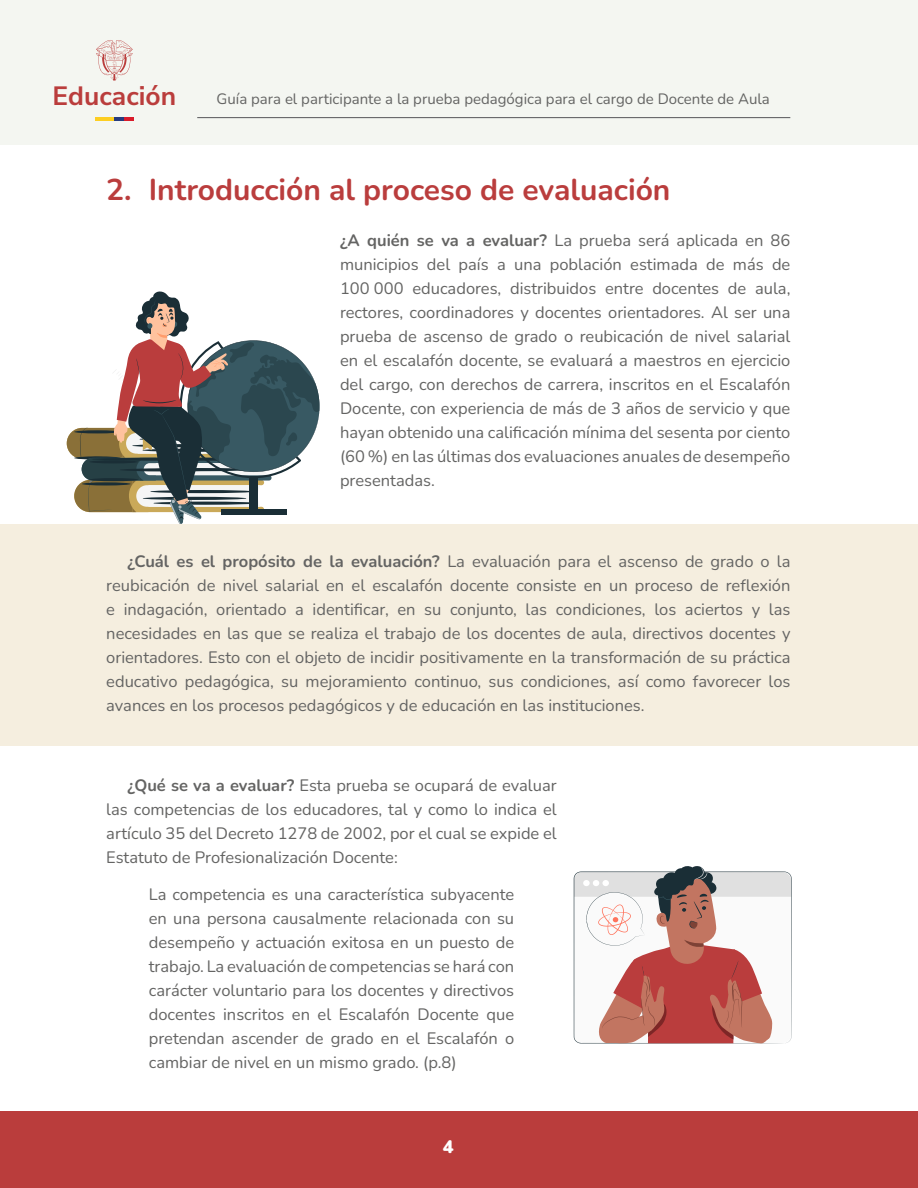
<style>
.page{position:relative;width:918px;height:1188px;background:#fff}
.page>*{position:absolute;margin:0;border:0;box-sizing:border-box;transform-origin:0 0}
.t1{font:700 30px "Nunito";color:#ba3d3d}
.t2{font:200 26.4px "Nunito Sans 12 pt";color:#ba3d3c}
.t3{font:900 18px "Nunito";color:#fff}
.CTxT{font:16.5px/24px "Nunito";color:#646463;text-align:justify}
.CTxT_párrafo_1{font:16.5px/24px "Nunito";color:#646463;text-align:justify}
.Citas{font:16.5px/24px "Nunito";color:#646463;text-align:justify}
.t4{font:15px "Nunito";color:#646463}
.s1{font-weight:700}
</style>
<div class="page">
<div style="left:0;top:0;width:918px;height:145px;background:#f4f6f1"></div>
<hr style="left:197px;top:117px;width:593px;height:1px;background:#565659">
<div style="left:0;top:1112px;width:918px;height:76px;background:#ba3d3c"></div>
<svg style="left:96px;top:40px;width:37px;height:41px"></svg>
<hr style="left:95px;top:118px;width:19px;height:3px;background:#fdce22">
<svg style="left:114px;top:118px;width:19px;height:3px"></svg>
<div style="left:0;top:524px;width:918px;height:221px;background:#f5eedf"></div>
<svg style="left:574px;top:866px;width:218px;height:178px"></svg>
<svg style="left:612px;top:917px;width:7px;height:6px"></svg>
<svg style="left:67px;top:291px;width:253px;height:233px"></svg>
<h2 class="t2" style="left:53px;top:78px;width:125px">Educación</h2>
<p class="t4" style="left:217px;top:89px;width:555px">Guía para el participante a la prueba pedagógica para el cargo de Docente de Aula</p>
<p class="t1" style="left:106px;top:169px;width:566px">2. Introducción al proceso de evaluación</p>
<p class="CTxT_párrafo_1" style="left:340px;top:228px;width:452px"><span class="s1">¿A quién se va a evaluar?</span> La prueba será aplicada en 86 municipios del país a una población estimada de más de 100 000 educadores, distribuidos entre docentes de aula, rectores, coordinadores y docentes orientadores. Al ser una prueba de ascenso de grado o reubicación de nivel salarial en el escalafón docente, se evaluará a maestros en ejercicio del cargo, con derechos de carrera, inscritos en el Escalafón Docente, con experiencia de más de 3 años de servicio y que hayan obtenido una calificación mínima del sesenta por ciento (60 %) en las últimas dos evaluaciones anuales de desempeño presentadas.</p>
<p class="CTxT" style="left:106px;top:549px;width:686px;text-indent:21px"><span class="s1">¿Cuál es el propósito de la evaluación?</span> La evaluación para el ascenso de grado o la reubicación de nivel salarial en el escalafón docente consiste en un proceso de reflexión e indagación, orientado a identificar, en su conjunto, las condiciones, los aciertos y las necesidades en las que se realiza el trabajo de los docentes de aula, directivos docentes y orientadores. Esto con el objeto de incidir positivamente en la transformación de su práctica educativo pedagógica, su mejoramiento continuo, sus condiciones, así como favorecer los avances en los procesos pedagógicos y de educación en las instituciones.</p>
<p class="CTxT" style="left:106px;top:773px;width:452px;text-indent:21px"><span class="s1">¿Qué se va a evaluar?</span> Esta prueba se ocupará de evaluar las competencias de los educadores, tal y como lo indica el artículo 35 del Decreto 1278 de 2002, por el cual se expide el Estatuto de Profesionalización Docente:</p>
<p class="Citas" style="left:149px;top:882px;width:367px">La competencia es una característica subyacente en una persona causalmente relacionada con su desempeño y actuación exitosa en un puesto de trabajo. La evaluación de competencias se hará con carácter voluntario para los docentes y directivos docentes inscritos en el Escalafón Docente que pretendan ascender de grado en el Escalafón o cambiar de nivel en un mismo grado. (p.8)</p>
<p class="t3" style="left:443px;top:1134px;width:12px">4</p>
</div>
